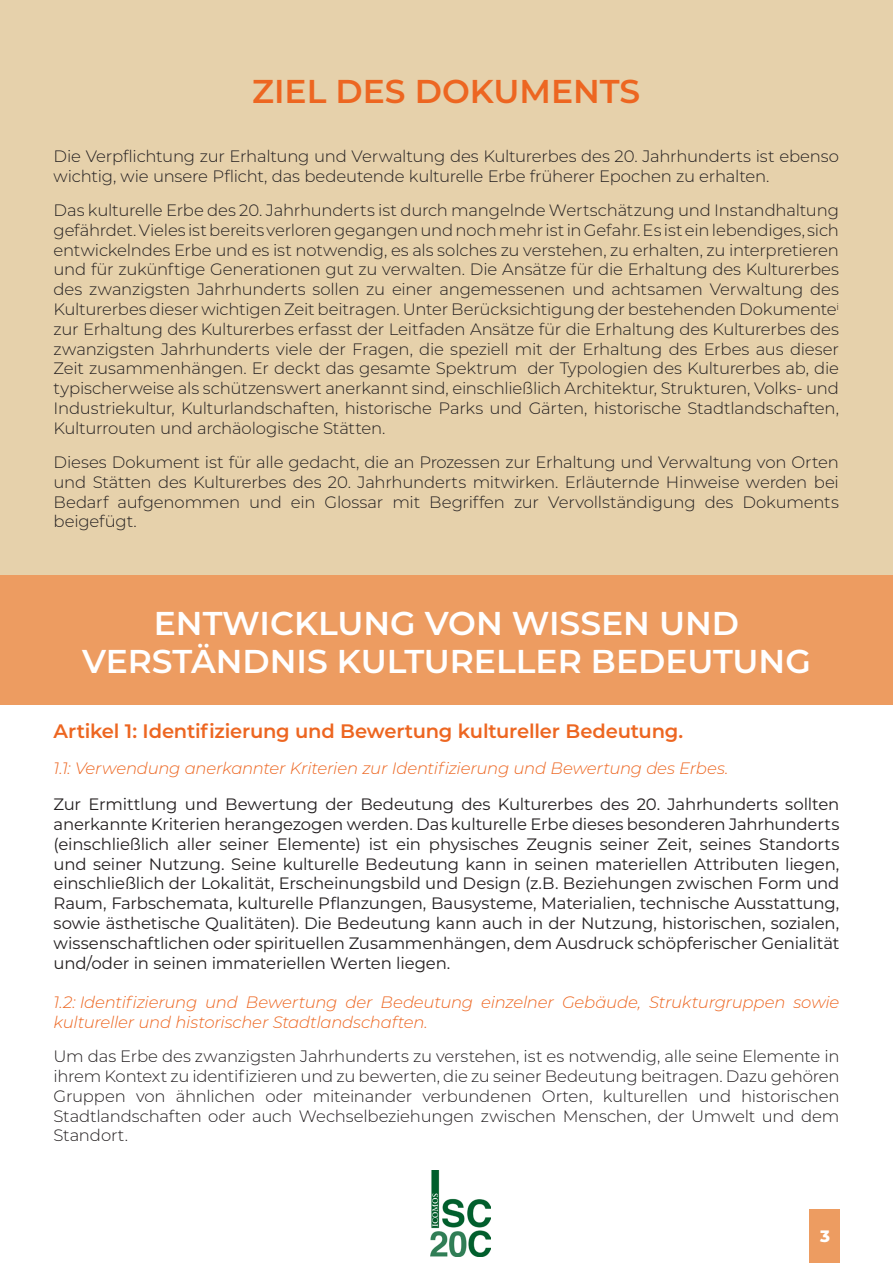
<style>
.page{position:relative;width:893px;height:1263px;background:#fff}
.page>*{position:absolute;margin:0;border:0;box-sizing:border-box;transform-origin:0 0}
.Headings{font:600 33px/37.5px "Montserrat";color:#fff;text-align:center}
.Headings-2{font:600 33px "Montserrat";color:#ed6621}
.Sub_heading{font:600 19.5px "Montserrat";letter-spacing:-.01em;color:#ed6621}
.Paragraph{font:300 16.5px/19.8px "Montserrat";letter-spacing:-.01em;color:#231f20;text-align:justify}
.Paragraph-2{font:16.5px/19.8px "Montserrat";letter-spacing:-.01em;color:#231f20;text-align:justify}
.Paragraph-3{font:italic 300 16.5px/19.8px "Montserrat";letter-spacing:-.015em;color:#ed6621}
.Bullet_points{font:italic 300 16.5px "Montserrat";letter-spacing:-.015em;color:#ed6621}
.Page_number{font:800 16.5px "Montserrat";color:#fff}
</style>
<div class="page">
<div style="left:0;top:561px;width:893px;height:143px;background:#ed9c61"></div>
<div style="left:0;top:0;width:893px;height:574px;background:#e6d1ab"></div>
<div style="left:810px;top:1209px;width:30px;height:54px;background:#ed9c61"></div>
<img style="left:430px;top:1170px;width:60px;height:86px">
<p class="Headings-2" style="left:252px;top:68px;width:390px">ZIEL DES DOKUMENTS</p>
<p class="Paragraph" style="left:54px;top:146px;width:787px">Die Verpflichtung zur Erhaltung und Verwaltung des Kulturerbes des 20. Jahrhunderts ist ebenso wichtig, wie unsere Pflicht, das bedeutende kulturelle Erbe früherer Epochen zu erhalten.</p>
<p class="Paragraph" style="left:54px;top:200px;width:787px">Das kulturelle Erbe des 20. Jahrhunderts ist durch mangelnde Wertschätzung und Instandhaltung gefährdet. Vieles ist bereits verloren gegangen und noch mehr ist in Gefahr. Es ist ein lebendiges, sich entwickelndes Erbe und es ist notwendig, es als solches zu verstehen, zu erhalten, zu interpretieren und für zukünftige Generationen gut zu verwalten. Die Ansätze für die Erhaltung des Kulturerbes des zwanzigsten Jahrhunderts sollen zu einer angemessenen und achtsamen Verwaltung des Kulturerbes dieser wichtigen Zeit beitragen. Unter Berücksichtigung der bestehenden Dokumente<sup>i </sup>zur Erhaltung des Kulturerbes erfasst der Leitfaden Ansätze für die Erhaltung des Kulturerbes des zwanzigsten Jahrhunderts viele der Fragen, die speziell mit der Erhaltung des Erbes aus dieser Zeit zusammenhängen. Er deckt das gesamte Spektrum der Typologien des Kulturerbes ab, die typischerweise als schützenswert anerkannt sind, einschließlich Architektur, Strukturen, Volks- und Industriekultur, Kulturlandschaften, historische Parks und Gärten, historische Stadtlandschaften, Kulturrouten und archäologische Stätten.</p>
<p class="Paragraph" style="left:54px;top:452px;width:787px">Dieses Dokument ist für alle gedacht, die an Prozessen zur Erhaltung und Verwaltung von Orten und Stätten des Kulturerbes des 20. Jahrhunderts mitwirken. Erläuternde Hinweise werden bei Bedarf aufgenommen und ein Glossar mit Begriffen zur Vervollständigung des Dokuments beigefügt.</p>
<p class="Headings" style="left:82px;top:603px;width:730px">ENTWICKLUNG VON WISSEN UND<br>VERSTÄNDNIS KULTURELLER BEDEUTUNG</p>
<p class="Sub_heading" style="left:54px;top:717px;width:631px">Artikel 1: Identifizierung und Bewertung kultureller Bedeutung.</p>
<p class="Bullet_points" style="left:54px;top:757px;width:676px">1.1: Verwendung anerkannter Kriterien zur Identifizierung und Bewertung des Erbes.</p>
<p class="Paragraph-2" style="left:54px;top:794px;width:787px">Zur Ermittlung und Bewertung der Bedeutung des Kulturerbes des 20. Jahrhunderts sollten anerkannte Kriterien herangezogen werden. Das kulturelle Erbe dieses besonderen Jahrhunderts (einschließlich aller seiner Elemente) ist ein physisches Zeugnis seiner Zeit, seines Standorts und seiner Nutzung. Seine kulturelle Bedeutung kann in seinen materiellen Attributen liegen, einschließlich der Lokalität, Erscheinungsbild und Design (z.B. Beziehungen zwischen Form und Raum, Farbschemata, kulturelle Pflanzungen, Bausysteme, Materialien, technische Ausstattung, sowie ästhetische Qualitäten). Die Bedeutung kann auch in der Nutzung, historischen, sozialen, wissenschaftlichen oder spirituellen Zusammenhängen, dem Ausdruck schöpferischer Genialität und/oder in seinen immateriellen Werten liegen.</p>
<p class="Paragraph-3" style="left:54px;top:992px;width:787px">1.2: Identifizierung und Bewertung der Bedeutung einzelner Gebäude, Strukturgruppen sowie kultureller und historischer Stadtlandschaften.</p>
<p class="Paragraph" style="left:54px;top:1046px;width:787px">Um das Erbe des zwanzigsten Jahrhunderts zu verstehen, ist es notwendig, alle seine Elemente in ihrem Kontext zu identifizieren und zu bewerten, die zu seiner Bedeutung beitragen. Dazu gehören Gruppen von ähnlichen oder miteinander verbundenen Orten, kulturellen und historischen Stadtlandschaften oder auch Wechselbeziehungen zwischen Menschen, der Umwelt und dem Standort.</p>
<p class="Page_number" style="left:820px;top:1224px;width:11px">3</p>
</div>
